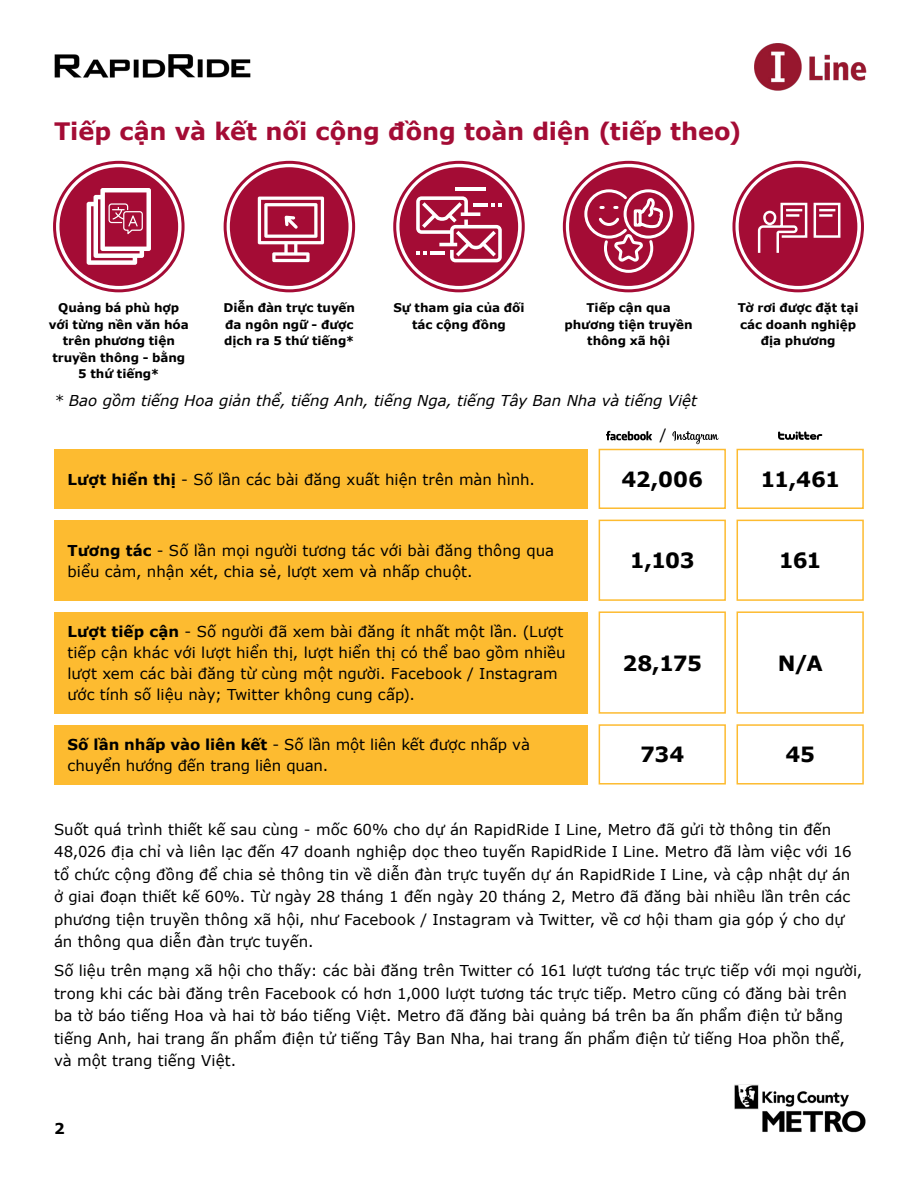
<style>
.page{position:relative;width:918px;height:1188px;background:#fff}
.page>*{position:absolute;margin:0;border:0;box-sizing:border-box;transform-origin:0 0}
.t1{font:700 24px "Verdana";letter-spacing:-.005em;color:#a40c35}
.t2{font:700 21px "Verdana";letter-spacing:-.03em;color:#000}
.t3{font:15px/22.5px "Verdana";color:#000}
.t4{font:italic 15px "Verdana";color:#000}
.t5{font:700 15px "Verdana";color:#000}
.t6{font:700 12px/16.5px "Verdana";letter-spacing:-.005em;color:#000;text-align:center}
.s1{font-weight:700}
</style>
<div class="page">
<img style="left:755px;top:43px;width:112px;height:48px">
<img style="left:734px;top:1084px;width:132px;height:49px">
<img style="left:54px;top:54px;width:197px;height:24px">
<div style="left:224px;top:161px;width:131px;height:131px;border:3px solid #a40c35;border-radius:50%"></div>
<div style="left:230px;top:167px;width:119px;height:119px;background:#a40c35;border-radius:50%"></div>
<svg style="left:258px;top:197px;width:66px;height:65px"></svg>
<div style="left:393px;top:161px;width:132px;height:131px;border:3px solid #a40c35;border-radius:50%"></div>
<div style="left:399px;top:167px;width:119px;height:119px;background:#a40c35;border-radius:50%"></div>
<svg style="left:416px;top:196px;width:86px;height:66px"></svg>
<hr style="left:455px;top:187px;width:31px;height:4px;background:#fff">
<div style="left:563px;top:161px;width:131px;height:131px;border:3px solid #a40c35;border-radius:50%"></div>
<div style="left:569px;top:167px;width:119px;height:119px;background:#a40c35;border-radius:50%"></div>
<svg style="left:583px;top:188px;width:91px;height:86px"></svg>
<div style="left:732px;top:161px;width:132px;height:131px;border:3px solid #a40c35;border-radius:50%"></div>
<div style="left:739px;top:167px;width:118px;height:119px;background:#a40c35;border-radius:50%"></div>
<svg style="left:757px;top:202px;width:84px;height:51px"></svg>
<div style="left:59px;top:167px;width:119px;height:119px;background:#a40c35;border-radius:50%"></div>
<div style="left:53px;top:161px;width:132px;height:131px;border:3px solid #a40c35;border-radius:50%"></div>
<svg style="left:87px;top:188px;width:64px;height:77px"></svg>
<div style="left:54px;top:450px;width:534px;height:59px;background:#fdbb30"></div>
<div style="left:599px;top:449px;width:127px;height:60px;border:2px solid #fdbb30"></div>
<div style="left:737px;top:449px;width:127px;height:60px;border:2px solid #fdbb30"></div>
<div style="left:54px;top:725px;width:534px;height:60px;background:#fdbb30"></div>
<div style="left:599px;top:724px;width:127px;height:61px;border:2px solid #fdbb30"></div>
<div style="left:737px;top:724px;width:127px;height:61px;border:2px solid #fdbb30"></div>
<div style="left:54px;top:520px;width:534px;height:81px;background:#fdbb30"></div>
<div style="left:599px;top:520px;width:127px;height:81px;border:2px solid #fdbb30"></div>
<div style="left:737px;top:520px;width:127px;height:81px;border:2px solid #fdbb30"></div>
<div style="left:54px;top:612px;width:534px;height:102px;background:#fdbb30"></div>
<div style="left:599px;top:611px;width:127px;height:103px;border:2px solid #fdbb30"></div>
<div style="left:737px;top:611px;width:127px;height:103px;border:2px solid #fdbb30"></div>
<svg style="left:778px;top:432px;width:44px;height:8px"></svg>
<svg style="left:606px;top:431px;width:46px;height:9px"></svg>
<svg style="left:672px;top:431px;width:46px;height:13px"></svg>
<h1 class="t1" style="left:54px;top:116px;width:689px">Tiếp cận và kết nối cộng đồng toàn diện (tiếp theo)</h1>
<p class="t6" style="left:224px;top:300px;width:133px;text-align:left">Diễn đàn trực tuyến đa ngôn ngữ - được dịch ra 5 thứ tiếng*</p>
<p class="t6" style="left:49px;top:300px;width:141px">Quảng bá phù hợp với từng nền văn hóa trên phương tiện truyền thông - bằng<br>5 thứ tiếng*</p>
<p class="t4" style="left:54px;top:391px;width:645px">* Bao gồm tiếng Hoa giản thể, tiếng Anh, tiếng Nga, tiếng Tây Ban Nha và tiếng Việt</p>
<p class="t6" style="left:393px;top:300px;width:133px">Sự tham gia của đối tác cộng đồng</p>
<p class="t6" style="left:565px;top:300px;width:130px">Tiếp cận qua phương tiện truyền thông xã hội</p>
<p class="t6" style="left:738px;top:300px;width:122px">Tờ rơi được đặt tại các doanh nghiệp địa phương</p>
<p class="t3" style="left:660px;top:424px;width:8px">/</p>
<p class="t3" style="left:68px;top:469px;width:469px"><span class="s1">Lượt hiển thị</span> - Số lần các bài đăng xuất hiện trên màn hình.</p>
<h2 class="t2" style="left:621px;top:466px;width:83px">42,006</h2>
<h2 class="t2" style="left:760px;top:466px;width:81px">11,461</h2>
<p class="t3" style="left:68px;top:540px;width:488px;line-height:21px"><span class="s1">Tương tác</span> - Số lần mọi người tương tác với bài đăng thông qua biểu cảm, nhận xét, chia sẻ, lượt xem và nhấp chuột.</p>
<h2 class="t2" style="left:630px;top:547px;width:67px">1,103</h2>
<h2 class="t2" style="left:779px;top:547px;width:44px">161</h2>
<p class="t3" style="left:68px;top:621px;width:500px;line-height:21px"><span class="s1">Lượt tiếp cận</span> - Số người đã xem bài đăng ít nhất một lần. (Lượt tiếp cận khác với lượt hiển thị, lượt hiển thị có thể bao gồm nhiều lượt xem các bài đăng từ cùng một người. Facebook / Instagram ước tính số liệu này; Twitter không cung cấp).</p>
<h2 class="t2" style="left:623px;top:649px;width:81px">28,175</h2>
<h2 class="t2" style="left:778px;top:649px;width:46px">N/A</h2>
<p class="t3" style="left:68px;top:734px;width:464px;line-height:21px"><span class="s1">Số lần nhấp vào liên kết</span> - Số lần một liên kết được nhấp và chuyển hướng đến trang liên quan.</p>
<h2 class="t2" style="left:640px;top:741px;width:46px">734</h2>
<h2 class="t2" style="left:785px;top:741px;width:31px">45</h2>
<p class="t3" style="left:54px;top:818px;width:799px">Suốt quá trình thiết kế sau cùng - mốc 60% cho dự án RapidRide I Line, Metro đã gửi tờ thông tin đến 48,026 địa chỉ và liên lạc đến 47 doanh nghiệp dọc theo tuyến RapidRide I Line. Metro đã làm việc với 16 tổ chức cộng đồng để chia sẻ thông tin về diễn đàn trực tuyến dự án RapidRide I Line, và cập nhật dự án ở giai đoạn thiết kế 60%. Từ ngày 28 tháng 1 đến ngày 20 tháng 2, Metro đã đăng bài nhiều lần trên các phương tiện truyền thông xã hội, như Facebook / Instagram và Twitter, về cơ hội tham gia góp ý cho dự án thông qua diễn đàn trực tuyến.</p>
<p class="t3" style="left:54px;top:960px;width:810px">Số liệu trên mạng xã hội cho thấy: các bài đăng trên Twitter có 161 lượt tương tác trực tiếp với mọi người, trong khi các bài đăng trên Facebook có hơn 1,000 lượt tương tác trực tiếp. Metro cũng có đăng bài trên ba tờ báo tiếng Hoa và hai tờ báo tiếng Việt. Metro đã đăng bài quảng bá trên ba ấn phẩm điện tử bằng tiếng Anh, hai trang ấn phẩm điện tử tiếng Tây Ban Nha, hai trang ấn phẩm điện tử tiếng Hoa phồn thể, và một trang tiếng Việt.</p>
<p class="t5" style="left:54px;top:1119px;width:12px">2</p>
</div>
